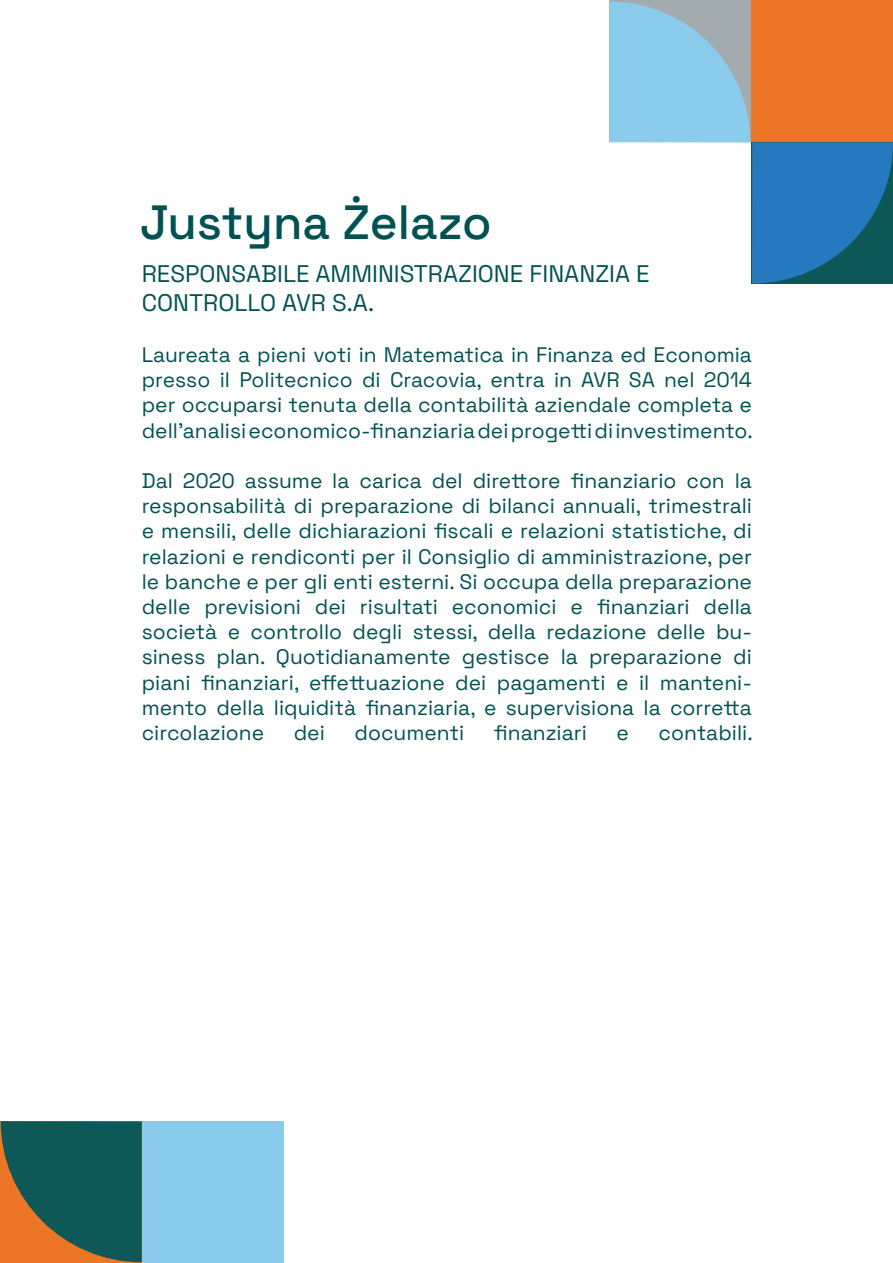
<style>
.page{position:relative;width:893px;height:1263px;background:#fff}
.page>*{position:absolute;margin:0;border:0;box-sizing:border-box;transform-origin:0 0}
.Stile_di_paragrafo_1{font:500 48px "Space Grotesk";color:#005151}
.Stile_di_paragrafo_1-2{font:24px "Space Grotesk";color:#005151}
.Stile_di_paragrafo_1-3{font:21px/25.2px "Space Grotesk";color:#005151}
</style>
<div class="page">
<div style="left:142px;top:1121px;width:142px;height:142px;background:#8acbec"></div>
<svg style="left:1px;top:1121px;width:141px;height:141px;background:#3e5e4d"></svg>
<svg style="left:609px;top:2px;width:284px;height:282px"></svg>
<p class="Stile_di_paragrafo_1" style="left:140px;top:185px;width:353px">Justyna Żelazo</p>
<p class="Stile_di_paragrafo_1-2" style="left:142px;top:256px;width:509px">RESPONSABILE AMMINISTRAZIONE FINANZIA E</p>
<p class="Stile_di_paragrafo_1-2" style="left:142px;top:284px;width:234px">CONTROLLO AVR S.A.</p>
<p class="Stile_di_paragrafo_1-3" style="left:142px;top:341px;width:612px">Laureata a pieni voti in Matematica in Finanza ed Economia</p>
<p class="Stile_di_paragrafo_1-3" style="left:142px;top:366px;width:612px">presso il Politecnico di Cracovia, entra in AVR SA nel 2014</p>
<p class="Stile_di_paragrafo_1-3" style="left:142px;top:391px;width:612px">per occuparsi tenuta della contabilità aziendale completa e</p>
<p class="Stile_di_paragrafo_1-3" style="left:142px;top:416px;width:612px">dell’analisi economico-finanziaria dei progetti di investimento.</p>
<p class="Stile_di_paragrafo_1-3" style="left:142px;top:467px;width:612px">Dal 2020 assume la carica del direttore finanziario con la</p>
<p class="Stile_di_paragrafo_1-3" style="left:142px;top:492px;width:612px">responsabilità di preparazione di bilanci annuali, trimestrali</p>
<p class="Stile_di_paragrafo_1-3" style="left:142px;top:517px;width:612px">e mensili, delle dichiarazioni fiscali e relazioni statistiche, di</p>
<p class="Stile_di_paragrafo_1-3" style="left:142px;top:542px;width:612px">relazioni e rendiconti per il Consiglio di amministrazione, per</p>
<p class="Stile_di_paragrafo_1-3" style="left:142px;top:567px;width:612px">le banche e per gli enti esterni. Si occupa della preparazione</p>
<p class="Stile_di_paragrafo_1-3" style="left:142px;top:593px;width:612px">delle previsioni dei risultati economici e finanziari della</p>
<p class="Stile_di_paragrafo_1-3" style="left:142px;top:618px;width:612px">società e controllo degli stessi, della redazione delle bu&shy;siness plan. Quotidianamente gestisce la preparazione di</p>
<p class="Stile_di_paragrafo_1-3" style="left:142px;top:668px;width:612px">piani finanziari, effettuazione dei pagamenti e il manteni&shy;mento della liquidità finanziaria, e supervisiona la corretta</p>
<p class="Stile_di_paragrafo_1-3" style="left:142px;top:719px;width:124px">circolazione</p>
<p class="Stile_di_paragrafo_1-3" style="left:294px;top:719px;width:33px">dei</p>
<p class="Stile_di_paragrafo_1-3" style="left:354px;top:719px;width:111px">documenti</p>
<p class="Stile_di_paragrafo_1-3" style="left:494px;top:719px;width:94px">finanziari</p>
<p class="Stile_di_paragrafo_1-3" style="left:616px;top:719px;width:14px">e</p>
<p class="Stile_di_paragrafo_1-3" style="left:659px;top:719px;width:96px">contabili.</p>
</div>
